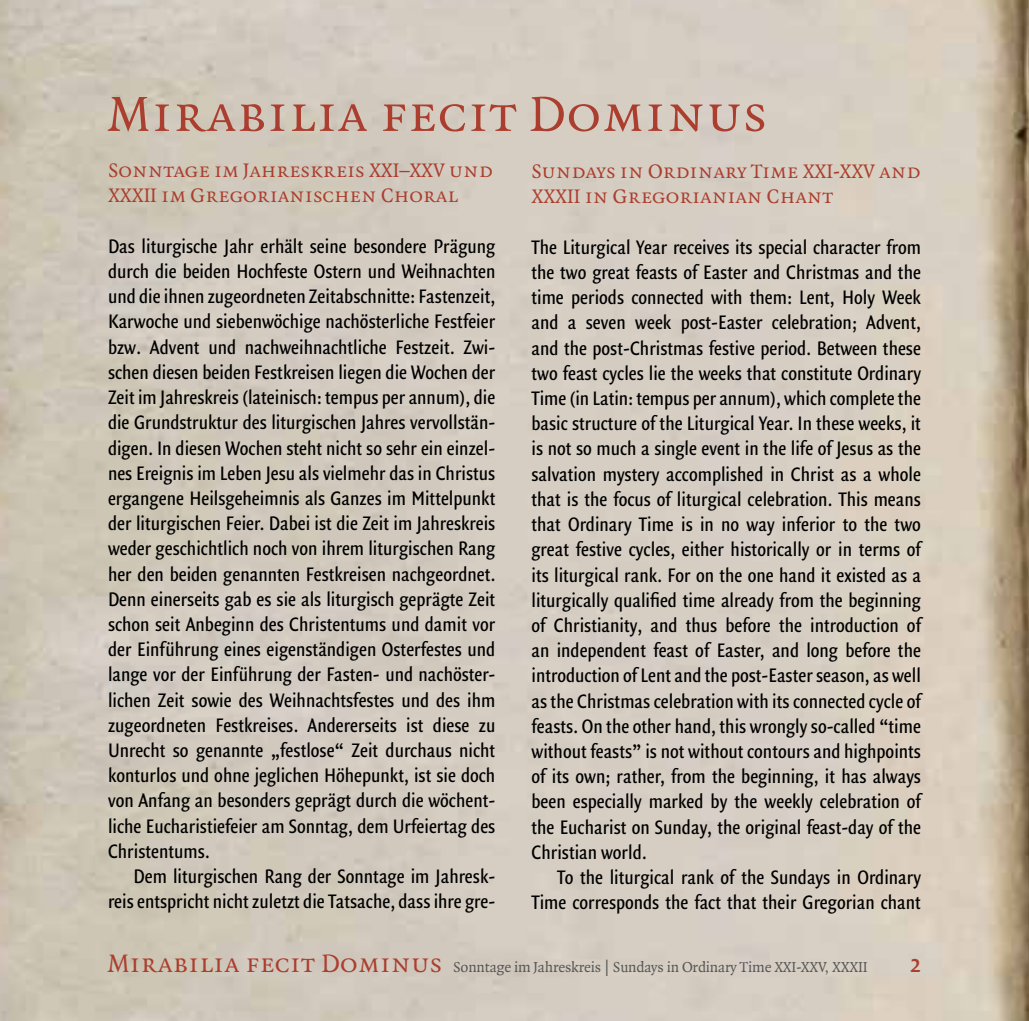
<style>
.page{position:relative;width:1029px;height:1021px;background:#fff}
.page>*{position:absolute;margin:0;border:0;box-sizing:border-box;transform-origin:0 0}
.t1{font:52.8px "Quadraat Small Caps";letter-spacing:.02em;color:#ab3e2e}
.t2{font:27.9px "Quadraat Sans Con";color:#ab3e2e}
.t3{font:21px/25.2px "Quadraat Sans Con";color:#000;text-align:justify}
.t4{font:21px/25.2px "Quadraat Small Caps";color:#ab3e2e}
.t5{font:15.6px "Quadraat";letter-spacing:-.01em;color:#575756}
.s1{font-family:"Quadraat Small Caps";font-size:27px;color:#ab3e2e}
</style>
<div class="page">
<img style="left:0;top:0;width:1029px;height:1020px">
<h1 class="t1" style="left:107px;top:87px;width:661px">Mirabilia fecit Dominus</h1>
<p class="t4" style="left:531px;top:159px;width:390px">Sundays in Ordinary Time XXI-XXV and<br>XXXII in Gregorianian Chant</p>
<p class="t3" style="left:531px;top:235px;width:391px">The Liturgical Year receives its special character from the two great feasts of Easter and Christmas and the time periods connected with them: Lent, Holy Week and a seven week post-Easter celebration; Advent, and the post-Christmas festive period. Between these two feast cycles lie the weeks that constitute Ordinary Time (in Latin: tempus per annum), which complete the basic structure of the Liturgical Year. In these weeks, it is not so much a single event in the life of Jesus as the salvation mystery accomplished in Christ as a whole that is the focus of liturgical celebration. This means that Ordinary Time is in no way inferior to the two great festive cycles, either historically or in terms of its liturgical rank. For on the one hand it existed as a liturgically qualified time already from the beginning of Christianity, and thus before the introduction of an independent feast of Easter, and long before the introduction of Lent and the post-Easter season, as well as the Christmas celebration with its connected cycle of feasts. On the other hand, this wrongly so-called “time without feasts” is not without contours and highpoints of its own; rather, from the beginning, it has always been especially marked by the weekly celebration of the Eucharist on Sunday, the original feast-day of the Christian world.</p>
<p class="t3" style="left:531px;top:865px;width:391px;text-align:right">To the liturgical rank of the Sundays in Ordinary<br>Time corresponds the fact that their Gregorian chant</p>
<p class="t4" style="left:108px;top:158px;width:386px">Sonntage im Jahreskreis XXI–XXV und<br>XXXII im Gregorianischen Choral</p>
<p class="t3" style="left:108px;top:234px;width:389px">Das liturgische Jahr erhält seine besondere Prägung durch die beiden Hochfeste Ostern und Weihnachten und die ihnen zugeordneten Zeitabschnitte: Fastenzeit, Karwoche und siebenwöchige nachösterliche Festfeier bzw. Advent und nachweihnachtliche Festzeit. Zwi&shy;schen diesen beiden Festkreisen liegen die Wochen der Zeit im Jahreskreis (lateinisch: tempus per annum), die die Grundstruktur des liturgischen Jahres vervollstän&shy;digen. In diesen Wochen steht nicht so sehr ein einzel&shy;nes Ereignis im Leben Jesu als vielmehr das in Christus ergangene Heilsgeheimnis als Ganzes im Mittelpunkt der liturgischen Feier. Dabei ist die Zeit im Jahreskreis weder geschichtlich noch von ihrem liturgischen Rang her den beiden genannten Festkreisen nachgeordnet.<br>Denn einerseits gab es sie als liturgisch geprägte Zeit schon seit Anbeginn des Christentums und damit vor der Einführung eines eigenständigen Osterfestes und lange vor der Einführung der Fasten- und nachöster&shy;lichen Zeit sowie des Weihnachtsfestes und des ihm zugeordneten Festkreises. Andererseits ist diese zu Unrecht so genannte „festlose“ Zeit durchaus nicht konturlos und ohne jeglichen Höhepunkt, ist sie doch von Anfang an besonders geprägt durch die wöchent&shy;liche Eucharistiefeier am Sonntag, dem Urfeiertag des Christentums.</p>
<p class="t3" style="left:108px;top:864px;width:389px;text-align:right">Dem liturgischen Rang der Sonntage im Jahresk&shy;reis entspricht nicht zuletzt die Tatsache, dass ihre gre-</p>
<p class="t5" style="left:107px;top:958px;width:762px"><span class="s1">Mirabilia fecit Dominus</span> Sonntage im Jahreskreis | Sundays in Ordinary Time XXI-XXV, XXXII</p>
<h2 class="t2" style="left:910px;top:947px;width:13px">2</h2>
</div>
